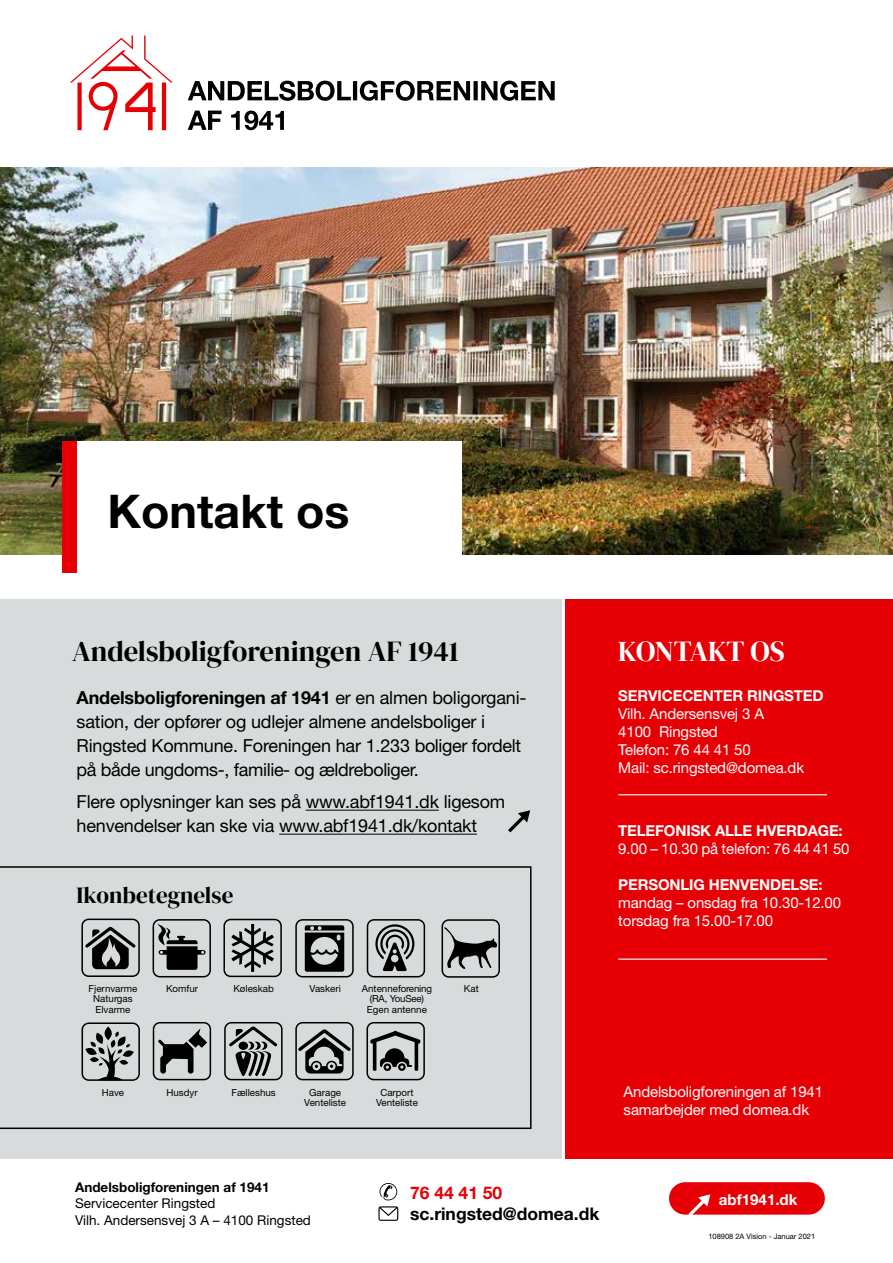
<style>
.page{position:relative;width:893px;height:1263px;background:#fff}
.page>*{position:absolute;margin:0;border:0;box-sizing:border-box;transform-origin:0 0}
.t1{font:700 46.5px "Helvetica Neue";color:#000}
.t2{font:28.8px "DM Serif Display";color:#000}
.t3{font:28.8px "DM Serif Display";letter-spacing:-.01em;color:#fff}
.t4{font:23.1px "DM Serif Display";color:#000}
.t5{font:18px/24px "Helvetica Neue";letter-spacing:-.01em;color:#000}
.t6{font:700 17.4px "Helvetica Neue";color:#000}
.t7{font:700 17.4px "Helvetica Neue";color:#e60005}
.t8{font:700 15.15px "Helvetica Neue";color:#fff}
.t9{font:15px/18px "Helvetica Neue";letter-spacing:-.01em;color:#fff}
.t10{font:700 15px "Helvetica Neue";letter-spacing:-.01em;color:#fff}
.t11{font:13.5px/16.5px "Helvetica Neue";color:#000}
.t12{font:700 13.5px "Helvetica Neue";color:#000}
.t13{font:9.75px/10.5px "Helvetica Neue";color:#000;text-align:center}
.t14{font:7.5px "Helvetica Neue";color:#000}
.s1{font-weight:700}
</style>
<div class="page">
<svg style="left:379px;top:1183px;width:18px;height:17px"></svg>
<svg style="left:378px;top:1206px;width:20px;height:15px"></svg>
<div style="left:669px;top:1182px;width:156px;height:32px;background:#e60005;border-radius:16px"></div>
<svg style="left:688px;top:1194px;width:22px;height:21px"></svg>
<img style="left:0;top:168px;width:893px;height:387px">
<div style="left:77px;top:441px;width:385px;height:132px;background:#fff"></div>
<div style="left:62px;top:441px;width:15px;height:132px;background:#e60005"></div>
<div style="left:0;top:600px;width:561px;height:559px;background:#d8dbdc"></div>
<div style="left:566px;top:600px;width:327px;height:559px;background:#e60005"></div>
<svg style="left:0;top:866px;width:531px;height:263px"></svg>
<hr style="left:618px;top:794px;width:209px;height:1px;background:#fff">
<hr style="left:618px;top:958px;width:209px;height:2px;background:#fff">
<svg style="left:508px;top:810px;width:22px;height:22px"></svg>
<hr style="left:306px;top:810px;width:133px;height:1px;background:#000">
<hr style="left:279px;top:834px;width:198px;height:1px;background:#000">
<svg style="left:223px;top:919px;width:59px;height:58px"></svg>
<svg style="left:153px;top:919px;width:58px;height:58px"></svg>
<svg style="left:295px;top:919px;width:59px;height:58px"></svg>
<svg style="left:81px;top:918px;width:59px;height:59px"></svg>
<svg style="left:367px;top:919px;width:58px;height:58px"></svg>
<svg style="left:153px;top:1022px;width:58px;height:58px"></svg>
<svg style="left:82px;top:1022px;width:58px;height:59px"></svg>
<svg style="left:224px;top:1022px;width:59px;height:58px"></svg>
<svg style="left:295px;top:1022px;width:59px;height:58px"></svg>
<svg style="left:366px;top:1022px;width:59px;height:58px"></svg>
<svg style="left:442px;top:919px;width:58px;height:59px"></svg>
<svg style="left:188px;top:111px;width:96px;height:19px"></svg>
<svg style="left:188px;top:81px;width:367px;height:20px"></svg>
<svg style="left:70px;top:36px;width:103px;height:94px"></svg>
<h1 class="t1" style="left:107px;top:483px;width:244px">Kontakt os</h1>
<h2 class="t2" style="left:72px;top:634px;width:388px">Andelsboligforeningen AF 1941</h2>
<p class="t5" style="left:77px;top:685px;width:451px"><span class="s1">Andelsboligforeningen af 1941</span> er en almen boligorgani&shy;sation, der opfører og udlejer almene andelsboliger i Ringsted Kommune. Foreningen har 1.233 boliger fordelt på både ungdoms-, familie- og ældreboliger.</p>
<p class="t5" style="left:77px;top:790px;width:430px">Flere oplysninger kan ses på www.abf1941.dk ligesom henvendelser kan ske via www.abf1941.dk/kontakt</p>
<p class="t4" style="left:77px;top:882px;width:158px">Ikonbetegnelse</p>
<p class="t13" style="left:89px;top:983px;width:50px">Fjernvarme<br>Naturgas<br>Elvarme</p>
<p class="t13" style="left:166px;top:983px;width:33px">Komfur</p>
<p class="t13" style="left:233px;top:983px;width:42px">Køleskab</p>
<p class="t13" style="left:310px;top:983px;width:33px">Vaskeri</p>
<p class="t13" style="left:362px;top:983px;width:72px">Antenneforening (RA, YouSee)<br>Egen antenne</p>
<p class="t13" style="left:464px;top:983px;width:16px">Kat</p>
<h2 class="t3" style="left:618px;top:634px;width:168px">KONTAKT OS</h2>
<p class="t10" style="left:618px;top:687px;width:207px">SERVICECENTER RINGSTED</p>
<p class="t9" style="left:618px;top:705px;width:187px">Vilh. Andersensvej 3 A<br>4100 Ringsted<br>Telefon: 76 44 41 50<br>Mail: sc.ringsted@domea.dk</p>
<p class="t10" style="left:618px;top:821px;width:226px">TELEFONISK ALLE HVERDAGE:</p>
<p class="t9" style="left:618px;top:839px;width:233px">9.00 – 10.30 på telefon: 76 44 41 50</p>
<p class="t10" style="left:618px;top:875px;width:206px">PERSONLIG HENVENDELSE:</p>
<p class="t9" style="left:618px;top:893px;width:224px">mandag – onsdag fra 10.30-12.00 torsdag fra 15.00-17.00</p>
<p class="t13" style="left:102px;top:1087px;width:24px">Have</p>
<p class="t13" style="left:166px;top:1087px;width:33px">Husdyr</p>
<p class="t13" style="left:232px;top:1087px;width:46px">Fælleshus</p>
<p class="t13" style="left:304px;top:1087px;width:43px">Garage<br>Venteliste</p>
<p class="t13" style="left:376px;top:1087px;width:43px">Carport<br>Venteliste</p>
<p class="t9" style="left:624px;top:1082px;width:201px">Andelsboligforeningen af 1941 samarbejder med domea.dk</p>
<p class="t12" style="left:75px;top:1178px;width:196px">Andelsboligforeningen af 1941</p>
<p class="t11" style="left:75px;top:1195px;width:237px">Servicecenter Ringsted<br>Vilh. Andersensvej 3 A – 4100 Ringsted</p>
<p class="t7" style="left:410px;top:1182px;width:94px">76 44 41 50</p>
<p class="t6" style="left:410px;top:1203px;width:191px">sc.ringsted@domea.dk</p>
<p class="t8" style="left:719px;top:1190px;width:80px">abf1941.dk</p>
<p class="t14" style="left:708px;top:1232px;width:108px">108908 2A Vision - Januar 2021</p>
</div>
